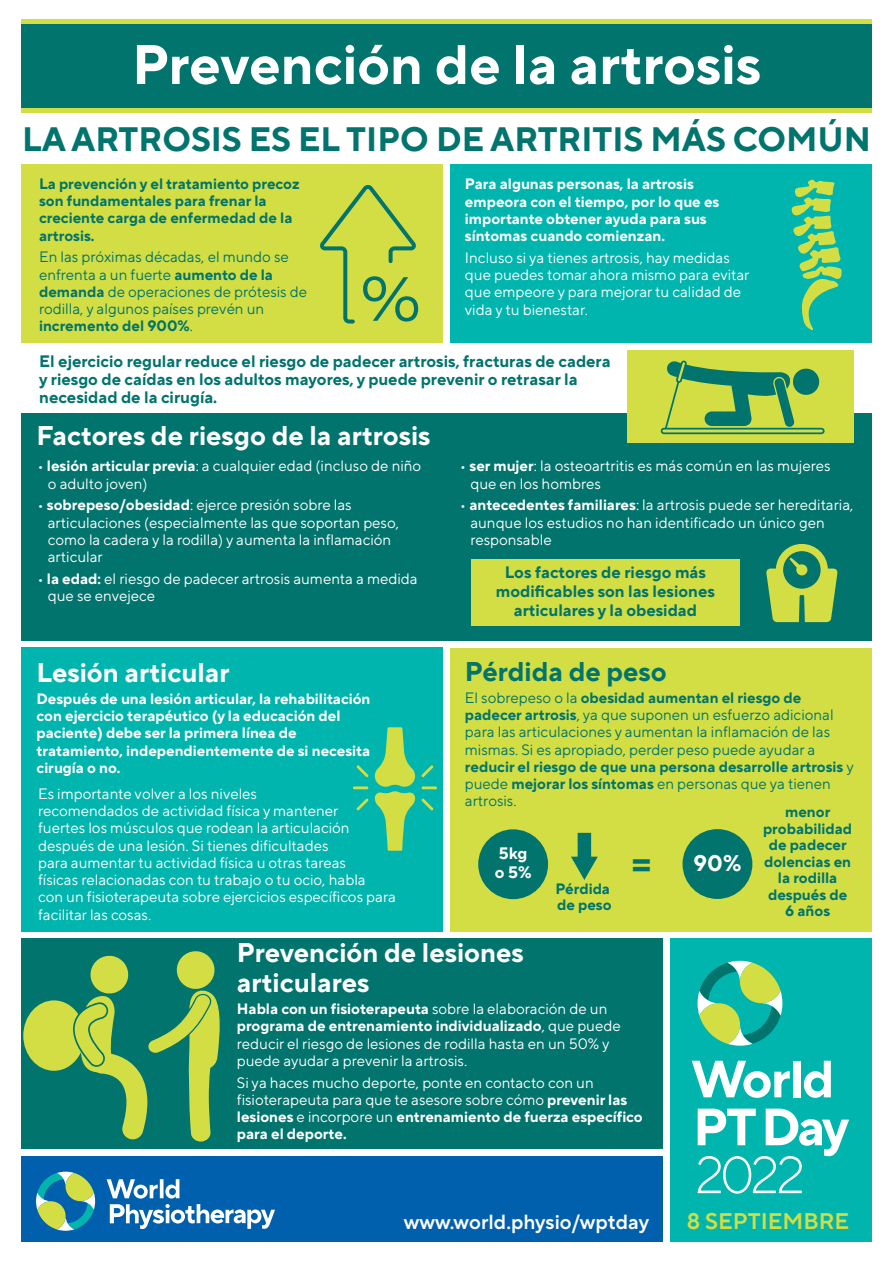
<style>
.page{position:relative;width:893px;height:1263px;background:#fff}
.page>*{position:absolute;margin:0;border:0;box-sizing:border-box;transform-origin:0 0}
.t1{font:700 55.5px "TT Norms Pro";color:#fff}
.t2{font:700 33.75px "TT Norms Pro";color:#00746d}
.t3{font:700 27px/30px "TT Norms Pro";color:#fff}
.t4{font:700 27px "TT Norms Pro";color:#00746d}
.t5{font:600 22.5px "TT Norms Pro";color:#d2de43}
.t6{font:700 22.5px "TT Norms Pro";color:#fff}
.t7{font:600 20.4px "TT Norms Pro";color:#fff}
.t8{font:700 16.5px/18px "TT Norms Pro";color:#00746d}
.t9{font:700 16.5px/18.9px "TT Norms Pro";color:#fff}
.t10{font:15px/17.2px "TT Norms Pro";color:#fff}
.t11{font:15px/17.2px "TT Norms Pro";color:#00746d}
.t12{font:700 15px/17.2px "TT Norms Pro";color:#fff}
.t13{font:700 15px/16.5px "TT Norms Pro";color:#00746d}
.s1{font-weight:700}
.s2{font-size:40.5px;color:#00746d}
</style>
<div class="page">
<div style="left:21px;top:24px;width:851px;height:85px;background:#00746d"></div>
<hr style="left:21px;top:109px;width:851px;height:4px;background:#d2de43">
<hr style="left:21px;top:19px;width:851px;height:4px;background:#d2de43">
<div style="left:450px;top:647px;width:422px;height:284px;background:#d2de43"></div>
<div style="left:21px;top:413px;width:851px;height:227px;background:#00746d"></div>
<div style="left:670px;top:938px;width:202px;height:304px;background:#00b5ae"></div>
<svg style="left:697px;top:961px;width:85px;height:85px"></svg>
<svg style="left:692px;top:1061px;width:98px;height:37px"></svg>
<div style="left:794px;top:1061px;width:7px;height:36px;background:#fff"></div>
<svg style="left:804px;top:1061px;width:27px;height:37px"></svg>
<svg style="left:698px;top:1108px;width:151px;height:86px"></svg>
<div style="left:22px;top:1156px;width:641px;height:86px;background:#0160ae"></div>
<svg style="left:107px;top:1179px;width:51px;height:19px"></svg>
<svg style="left:160px;top:1179px;width:4px;height:19px"></svg>
<svg style="left:165px;top:1179px;width:14px;height:19px"></svg>
<svg style="left:110px;top:1204px;width:165px;height:25px"></svg>
<svg style="left:36px;top:1172px;width:59px;height:59px"></svg>
<div style="left:21px;top:938px;width:642px;height:211px;background:#00746d"></div>
<div style="left:21px;top:165px;width:422px;height:178px;background:#d2de43"></div>
<div style="left:450px;top:165px;width:422px;height:178px;background:#00b5ae"></div>
<svg style="left:320px;top:185px;width:98px;height:138px"></svg>
<svg style="left:791px;top:179px;width:51px;height:151px"></svg>
<div style="left:472px;top:559px;width:268px;height:67px;background:#d2de43"></div>
<div style="left:21px;top:647px;width:422px;height:285px;background:#00b5ae"></div>
<svg style="left:766px;top:544px;width:72px;height:78px"></svg>
<div style="left:478px;top:829px;width:70px;height:70px;background:#00746d;border-radius:50%"></div>
<div style="left:578px;top:833px;width:13px;height:27px;background:#00746d"></div>
<svg style="left:571px;top:857px;width:27px;height:23px"></svg>
<div style="left:682px;top:829px;width:70px;height:70px;background:#00746d;border-radius:50%"></div>
<svg style="left:375px;top:727px;width:40px;height:124px"></svg>
<hr style="left:353px;top:786px;width:15px;height:3px;background:#d2de43">
<svg style="left:356px;top:765px;width:12px;height:12px"></svg>
<svg style="left:356px;top:798px;width:12px;height:12px"></svg>
<hr style="left:421px;top:786px;width:16px;height:3px;background:#d2de43">
<svg style="left:421px;top:765px;width:12px;height:12px"></svg>
<svg style="left:421px;top:798px;width:12px;height:12px"></svg>
<svg style="left:23px;top:951px;width:197px;height:191px"></svg>
<div style="left:627px;top:350px;width:226px;height:92px;background:#d2de43"></div>
<svg style="left:661px;top:360px;width:164px;height:74px"></svg>
<h1 class="t1" style="left:132px;top:23px;width:631px">Prevención de la artrosis</h1>
<h2 class="t2" style="left:22px;top:115px;width:850px">LA ARTROSIS ES EL TIPO DE ARTRITIS MÁS COMÚN</h2>
<p class="t12" style="left:465px;top:174px;width:256px">Para algunas personas, la artrosis empeora con el tiempo, por lo que es importante obtener ayuda para sus síntomas cuando comienzan.</p>
<p class="t10" style="left:465px;top:248px;width:286px">Incluso si ya tienes artrosis, hay medidas que puedes tomar ahora mismo para evitar que empeore y para mejorar tu calidad de vida y tu bienestar.</p>
<p class="t13" style="left:39px;top:174px;width:262px;line-height:17.2px">La prevención y el tratamiento precoz son fundamentales para frenar la creciente carga de enfermedad de la artrosis.</p>
<p class="t11" style="left:39px;top:247px;width:270px">En las próximas décadas, el mundo se enfrenta a un fuerte <span class="s1">aumento de la demanda</span> de operaciones de prótesis de rodilla, y algunos países prevén un <span class="s1">incremento del 900%</span>.</p>
<p class="t8" style="left:39px;top:351px;width:573px">El ejercicio regular reduce el riesgo de padecer artrosis, fracturas de cadera y riesgo de caídas en los adultos mayores, y puede prevenir o retrasar la necesidad de la cirugía.</p>
<h3 class="t3" style="left:37px;top:419px;width:395px">Factores de riesgo de la artrosis</h3>
<p class="t10" style="left:48px;top:456px;width:375px;text-indent:-10px">• <span class="s1">lesión articular previa</span>: a cualquier edad (incluso de niño o adulto joven)</p>
<p class="t10" style="left:48px;top:495px;width:353px;text-indent:-10px">• <span class="s1">sobrepeso/obesidad</span>: ejerce presión sobre las articulaciones (especialmente las que soportan peso, como la cadera y la rodilla) y aumenta la inflamación articular</p>
<p class="t10" style="left:48px;top:569px;width:371px;text-indent:-10px">• <span class="s1">la edad:</span> el riesgo de padecer artrosis aumenta a medida que se envejece</p>
<h3 class="t3" style="left:37px;top:656px;width:195px">Lesión articular</h3>
<p class="t12" style="left:37px;top:689px;width:335px">Después de una lesión articular, la rehabilitación con ejercicio terapéutico (y la educación del paciente) debe ser la primera línea de tratamiento, independientemente de si necesita cirugía o no.</p>
<p class="t10" style="left:38px;top:784px;width:359px">Es importante volver a los niveles<br>recomendados de actividad física y mantener<br>fuertes los músculos que rodean la articulación después de una lesión. Si tienes dificultades<br>para aumentar tu actividad física u otras tareas<br>físicas relacionadas con tu trabajo o tu ocio, habla<br>con un fisioterapeuta sobre ejercicios específicos para facilitar las cosas.</p>
<p class="t10" style="left:470px;top:456px;width:362px;text-indent:-10px">• <span class="s1">ser mujer</span>: la osteoartritis es más común en las mujeres que en los hombres</p>
<p class="t10" style="left:470px;top:495px;width:385px;text-indent:-10px">• <span class="s1">antecedentes familiares</span>: la artrosis puede ser hereditaria, aunque los estudios no han identificado un único gen responsable</p>
<p class="t8" style="left:496px;top:562px;width:220px;line-height:18.9px;text-align:center">Los factores de riesgo más modificables son las lesiones articulares y la obesidad</p>
<h3 class="t4" style="left:465px;top:652px;width:203px">Pérdida de peso</h3>
<p class="t11" style="left:465px;top:688px;width:390px">El sobrepeso o la <span class="s1">obesidad aumentan el riesgo de padecer artrosis</span>, ya que suponen un esfuerzo adicional para las articulaciones y aumentan la inflamación de las mismas. Si es apropiado, perder peso puede ayudar a <span class="s1">reducir el riesgo de que una persona desarrolle artrosis</span> y puede <span class="s1">mejorar los síntomas</span> en personas que ya tienen artrosis.</p>
<p class="t9" style="left:495px;top:843px;width:38px">5kg o 5%</p>
<p class="t13" style="left:555px;top:879px;width:58px">Pérdida de peso</p>
<h3 class="t6" style="left:632px;top:847px;width:111px"><span class="s2">=</span> 90%</h3>
<p class="t13" style="left:763px;top:802px;width:91px;text-align:center">menor probabilidad de padecer dolencias en la rodilla después de<br>6 años</p>
<h3 class="t3" style="left:237px;top:936px;width:289px">Prevención de lesiones articulares</h3>
<p class="t10" style="left:237px;top:999px;width:385px"><span class="s1">Habla con un fisioterapeuta</span> sobre la elaboración de un <span class="s1">programa de entrenamiento individualizado</span>, que puede reducir el riesgo de lesiones de rodilla hasta en un 50% y puede ayudar a prevenir la artrosis.</p>
<p class="t10" style="left:237px;top:1072px;width:407px">Si ya haces mucho deporte, ponte en contacto con un fisioterapeuta para que te asesore sobre cómo <span class="s1">prevenir las lesiones</span> e incorpore un <span class="s1">entrenamiento de fuerza específico para el deporte.</span></p>
<h3 class="t7" style="left:404px;top:1207px;width:247px">www.world.physio/wptday</h3>
<h3 class="t5" style="left:687px;top:1204px;width:164px">8 SEPTIEMBRE</h3>
</div>
